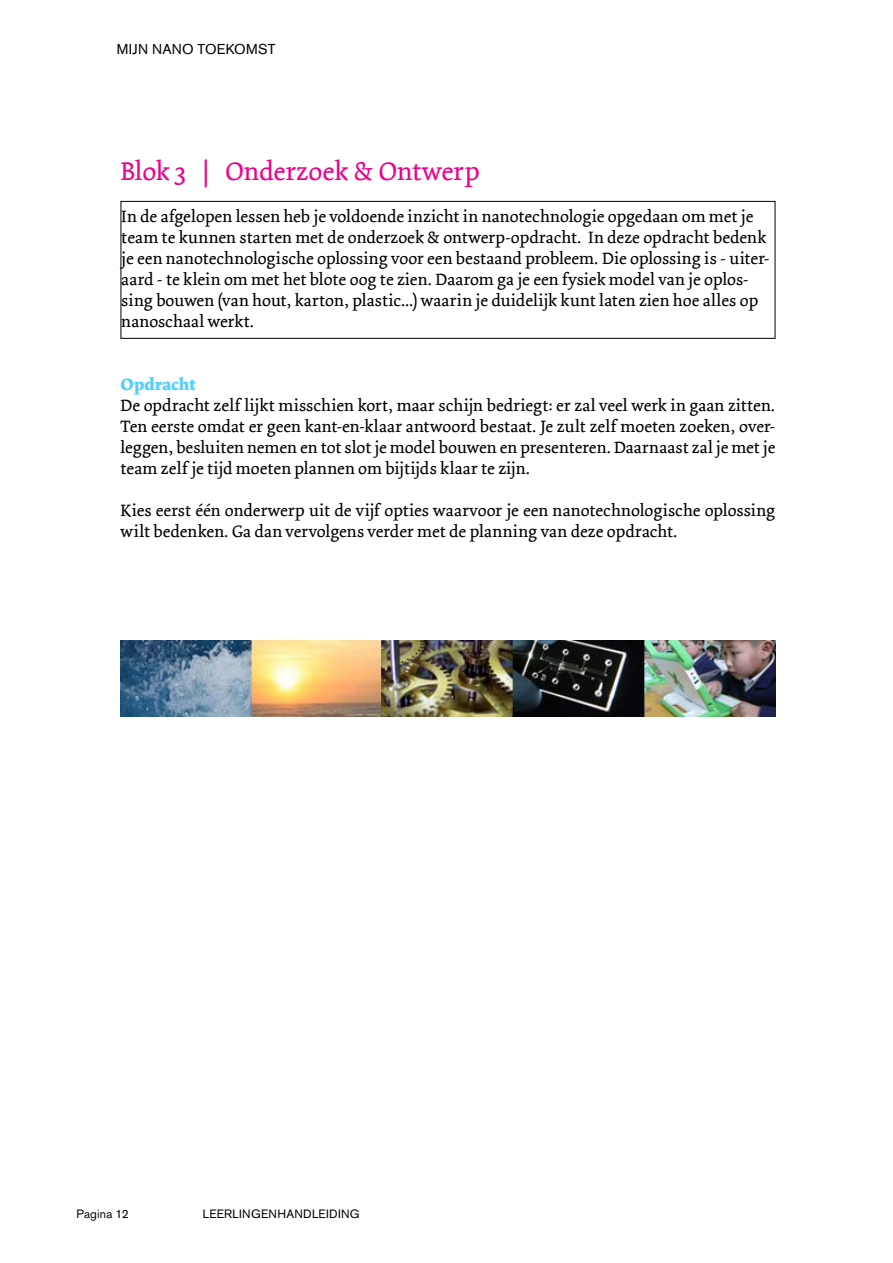
<style>
.page{position:relative;width:893px;height:1263px;background:#fff}
.page>*{position:absolute;margin:0;border:0;box-sizing:border-box;transform-origin:0 0}
.t1{font:27px "Dolly";color:#eb038d}
.t2{font:17.25px/21px "Dolly";color:#000}
.t3{font:700 17.25px "Dolly";letter-spacing:.005em;color:#51cfff}
.t4{font:14.25px "Akzidenz Grotesk BQ";letter-spacing:.015em;color:#000}
.t5{font:12px "Akzidenz Grotesk BQ";letter-spacing:.025em;color:#000}
</style>
<div class="page">
<div style="left:121px;top:201px;width:654px;height:138px;border:1px solid #000"></div>
<img style="left:121px;top:640px;width:654px;height:76px">
<p class="t4" style="left:117px;top:40px;width:160px">MIJN NANO TOEKOMST</p>
<h1 class="t1" style="left:121px;top:155px;width:361px">Blok 3 | Onderzoek &amp; Ontwerp</h1>
<p class="t2" style="left:121px;top:206px;width:650px">In de afgelopen lessen heb je voldoende inzicht in nanotechnologie opgedaan om met je team te kunnen starten met de onderzoek &amp; ontwerp-opdracht. In deze opdracht bedenk je een nanotechnologische oplossing voor een bestaand probleem. Die oplossing is - uiter&shy;aard - te klein om met het blote oog te zien. Daarom ga je een fysiek model van je oplos&shy;sing bouwen (van hout, karton, plastic...) waarin je duidelijk kunt laten zien hoe alles op nanoschaal werkt.</p>
<p class="t3" style="left:121px;top:374px;width:77px">Opdracht</p>
<p class="t2" style="left:121px;top:395px;width:656px;text-align:justify">De opdracht zelf lijkt misschien kort, maar schijn bedriegt: er zal veel werk in gaan zitten.<br>Ten eerste omdat er geen kant-en-klaar antwoord bestaat. Je zult zelf moeten zoeken, over&shy;leggen, besluiten nemen en tot slot je model bouwen en presenteren. Daarnaast zal je met je team zelf je tijd moeten plannen om bijtijds klaar te zijn.</p>
<p class="t2" style="left:121px;top:500px;width:656px">Kies eerst één onderwerp uit de vijf opties waarvoor je een nanotechnologische oplossing wilt bedenken. Ga dan vervolgens verder met de planning van deze opdracht.</p>
<p class="t5" style="left:77px;top:1207px;width:54px">Pagina 12</p>
<p class="t5" style="left:203px;top:1207px;width:158px">LEERLINGENHANDLEIDING</p>
</div>
